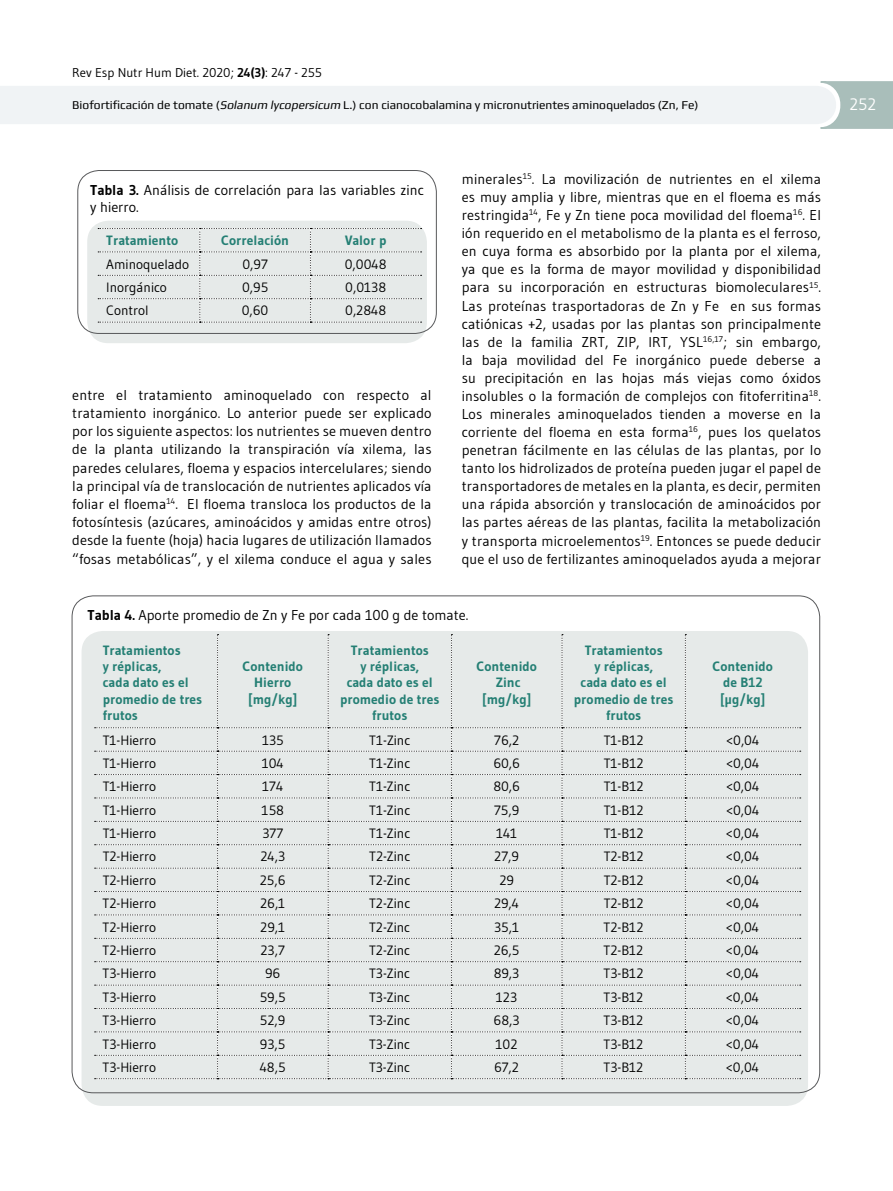
<style>
.page{position:relative;width:893px;height:1191px;background:#fff}
.page>*{position:absolute;margin:0;border:0;box-sizing:border-box;transform-origin:0 0}
.t1{font:16.5px "Gudea";color:#fff}
.t2{font:14.25px/18px "Gudea";letter-spacing:.01em;color:#000;text-align:justify}
.t3{font:13.5px "Gudea";color:#000}
.t4{font:700 13.5px/16.2px "Gudea";color:#247f74;text-align:center}
.t5{font:12.75px "Gudea";color:#000}
.t6{font:12px "Play";color:#000}
.s1{font-weight:700}
.s2{font-style:italic}
</style>
<div class="page">
<svg style="left:0;top:81px;width:893px;height:48px"></svg>
<div style="left:87px;top:221px;width:340px;height:122px;background:#e6eae9;border-radius:21px"></div>
<div style="left:77px;top:170px;width:360px;height:164px;border:1px solid #58595b;border-radius:21px"></div>
<svg style="left:98px;top:228px;width:324px;height:95px"></svg>
<div style="left:82px;top:631px;width:726px;height:475px;background:#e6eae9;border-radius:21px"></div>
<svg style="left:95px;top:634px;width:706px;height:445px"></svg>
<p class="t5" style="left:72px;top:65px;width:251px">Rev Esp Nutr Hum Diet. 2020; <span class="s1">24(3)</span>: 247 - 255</p>
<p class="t6" style="left:72px;top:97px;width:628px">Biofortificación de tomate (<span class="s2">Solanum lycopersicum</span> L.) con cianocobalamina y micronutrientes aminoquelados (Zn, Fe)</p>
<p class="t1" style="left:850px;top:94px;width:28px">252</p>
<p class="t2" style="left:90px;top:181px;width:335px;line-height:17.1px"><span class="s1">Tabla 3.</span> Análisis de correlación para las variables zinc y hierro.</p>
<p class="t4" style="left:106px;top:232px;width:73px">Tratamiento</p>
<p class="t4" style="left:221px;top:232px;width:69px">Correlación</p>
<p class="t4" style="left:345px;top:232px;width:43px">Valor p</p>
<p class="t3" style="left:106px;top:255px;width:84px">Aminoquelado</p>
<p class="t3" style="left:242px;top:255px;width:27px">0,97</p>
<p class="t3" style="left:345px;top:255px;width:43px">0,0048</p>
<p class="t3" style="left:106px;top:279px;width:62px">Inorgánico</p>
<p class="t3" style="left:242px;top:279px;width:28px">0,95</p>
<p class="t3" style="left:345px;top:279px;width:42px">0,0138</p>
<p class="t3" style="left:106px;top:302px;width:44px">Control</p>
<p class="t3" style="left:242px;top:302px;width:28px">0,60</p>
<p class="t3" style="left:345px;top:302px;width:43px">0,2848</p>
<p class="t2" style="left:72px;top:385px;width:361px">entre el tratamiento aminoquelado con respecto al tratamiento inorgánico. Lo anterior puede ser explicado por los siguiente aspectos: los nutrientes se mueven dentro de la planta utilizando la transpiración vía xilema, las paredes celulares, floema y espacios intercelulares; siendo la principal vía de translocación de nutrientes aplicados vía foliar el floema<sup>14</sup>. El floema transloca los productos de la fotosíntesis (azúcares, aminoácidos y amidas entre otros) desde la fuente (hoja) hacia lugares de utilización llamados “fosas metabólicas”, y el xilema conduce el agua y sales</p>
<p class="t2" style="left:462px;top:170px;width:361px">minerales<sup>15</sup>. La movilización de nutrientes en el xilema es muy amplia y libre, mientras que en el floema es más restringida<sup>14</sup>, Fe y Zn tiene poca movilidad del floema<sup>16</sup>. El ión requerido en el metabolismo de la planta es el ferroso, en cuya forma es absorbido por la planta por el xilema, ya que es la forma de mayor movilidad y disponibilidad para su incorporación en estructuras biomoleculares<sup>15</sup>.<br>Las proteínas trasportadoras de Zn y Fe en sus formas catiónicas +2, usadas por las plantas son principalmente las de la familia ZRT, ZIP, IRT, YSL<sup>16,17</sup>; sin embargo, la baja movilidad del Fe inorgánico puede deberse a su precipitación en las hojas más viejas como óxidos insolubles o la formación de complejos con fitoferritina<sup>18</sup>.<br>Los minerales aminoquelados tienden a moverse en la corriente del floema en esta forma<sup>16</sup>, pues los quelatos penetran fácilmente en las células de las plantas, por lo tanto los hidrolizados de proteína pueden jugar el papel de transportadores de metales en la planta, es decir, permiten una rápida absorción y translocación de aminoácidos por las partes aéreas de las plantas, facilita la metabolización y transporta microelementos<sup>19</sup>. Entonces se puede deducir que el uso de fertilizantes aminoquelados ayuda a mejorar</p>
<p class="t2" style="left:88px;top:606px;width:382px"><span class="s1">Tabla 4.</span> Aporte promedio de Zn y Fe por cada 100 g de tomate.</p>
<p class="t4" style="left:103px;top:642px;width:101px;text-align:left">Tratamientos<br>y réplicas,<br>cada dato es el promedio de tres frutos</p>
<p class="t4" style="left:340px;top:642px;width:101px">Tratamientos<br>y réplicas,<br>cada dato es el promedio de tres frutos</p>
<p class="t4" style="left:243px;top:658px;width:62px">Contenido<br>Hierro [mg/kg]</p>
<p class="t4" style="left:476px;top:658px;width:62px">Contenido<br>Zinc [mg/kg]</p>
<p class="t4" style="left:574px;top:642px;width:101px">Tratamientos<br>y réplicas,<br>cada dato es el promedio de tres frutos</p>
<p class="t4" style="left:712px;top:658px;width:62px">Contenido de B12 [µg/kg]</p>
<p class="t3" style="left:103px;top:731px;width:55px">T1-Hierro</p>
<p class="t3" style="left:262px;top:731px;width:23px">135</p>
<p class="t3" style="left:369px;top:731px;width:42px">T1-Zinc</p>
<p class="t3" style="left:494px;top:731px;width:26px">76,2</p>
<p class="t3" style="left:604px;top:731px;width:41px">T1-B12</p>
<p class="t3" style="left:726px;top:731px;width:35px">&lt;0,04</p>
<p class="t3" style="left:103px;top:755px;width:55px">T1-Hierro</p>
<p class="t3" style="left:262px;top:755px;width:24px">104</p>
<p class="t3" style="left:369px;top:755px;width:42px">T1-Zinc</p>
<p class="t3" style="left:493px;top:755px;width:28px">60,6</p>
<p class="t3" style="left:604px;top:755px;width:41px">T1-B12</p>
<p class="t3" style="left:726px;top:755px;width:35px">&lt;0,04</p>
<p class="t3" style="left:103px;top:778px;width:55px">T1-Hierro</p>
<p class="t3" style="left:262px;top:778px;width:23px">174</p>
<p class="t3" style="left:369px;top:778px;width:42px">T1-Zinc</p>
<p class="t3" style="left:493px;top:778px;width:28px">80,6</p>
<p class="t3" style="left:604px;top:778px;width:41px">T1-B12</p>
<p class="t3" style="left:726px;top:778px;width:35px">&lt;0,04</p>
<p class="t3" style="left:103px;top:801px;width:55px">T1-Hierro</p>
<p class="t3" style="left:262px;top:801px;width:24px">158</p>
<p class="t3" style="left:369px;top:801px;width:42px">T1-Zinc</p>
<p class="t3" style="left:494px;top:801px;width:27px">75,9</p>
<p class="t3" style="left:604px;top:801px;width:41px">T1-B12</p>
<p class="t3" style="left:726px;top:801px;width:35px">&lt;0,04</p>
<p class="t3" style="left:103px;top:825px;width:55px">T1-Hierro</p>
<p class="t3" style="left:262px;top:825px;width:22px">377</p>
<p class="t3" style="left:369px;top:825px;width:42px">T1-Zinc</p>
<p class="t3" style="left:496px;top:825px;width:23px">141</p>
<p class="t3" style="left:604px;top:825px;width:41px">T1-B12</p>
<p class="t3" style="left:726px;top:825px;width:35px">&lt;0,04</p>
<p class="t3" style="left:103px;top:848px;width:55px">T2-Hierro</p>
<p class="t3" style="left:260px;top:848px;width:26px">24,3</p>
<p class="t3" style="left:369px;top:848px;width:43px">T2-Zinc</p>
<p class="t3" style="left:494px;top:848px;width:26px">27,9</p>
<p class="t3" style="left:604px;top:848px;width:41px">T2-B12</p>
<p class="t3" style="left:726px;top:848px;width:35px">&lt;0,04</p>
<p class="t3" style="left:103px;top:871px;width:55px">T2-Hierro</p>
<p class="t3" style="left:260px;top:871px;width:27px">25,6</p>
<p class="t3" style="left:369px;top:871px;width:43px">T2-Zinc</p>
<p class="t3" style="left:499px;top:871px;width:16px">29</p>
<p class="t3" style="left:604px;top:871px;width:41px">T2-B12</p>
<p class="t3" style="left:726px;top:871px;width:35px">&lt;0,04</p>
<p class="t3" style="left:103px;top:895px;width:55px">T2-Hierro</p>
<p class="t3" style="left:260px;top:895px;width:27px">26,1</p>
<p class="t3" style="left:369px;top:895px;width:43px">T2-Zinc</p>
<p class="t3" style="left:494px;top:895px;width:27px">29,4</p>
<p class="t3" style="left:604px;top:895px;width:41px">T2-B12</p>
<p class="t3" style="left:726px;top:895px;width:35px">&lt;0,04</p>
<p class="t3" style="left:103px;top:918px;width:55px">T2-Hierro</p>
<p class="t3" style="left:260px;top:918px;width:26px">29,1</p>
<p class="t3" style="left:369px;top:918px;width:43px">T2-Zinc</p>
<p class="t3" style="left:494px;top:918px;width:26px">35,1</p>
<p class="t3" style="left:604px;top:918px;width:41px">T2-B12</p>
<p class="t3" style="left:726px;top:918px;width:35px">&lt;0,04</p>
<p class="t3" style="left:103px;top:942px;width:55px">T2-Hierro</p>
<p class="t3" style="left:261px;top:942px;width:26px">23,7</p>
<p class="t3" style="left:369px;top:942px;width:43px">T2-Zinc</p>
<p class="t3" style="left:494px;top:942px;width:27px">26,5</p>
<p class="t3" style="left:604px;top:942px;width:41px">T2-B12</p>
<p class="t3" style="left:726px;top:942px;width:35px">&lt;0,04</p>
<p class="t3" style="left:103px;top:965px;width:55px">T3-Hierro</p>
<p class="t3" style="left:265px;top:965px;width:17px">96</p>
<p class="t3" style="left:369px;top:965px;width:43px">T3-Zinc</p>
<p class="t3" style="left:494px;top:965px;width:27px">89,3</p>
<p class="t3" style="left:604px;top:965px;width:41px">T3-B12</p>
<p class="t3" style="left:726px;top:965px;width:35px">&lt;0,04</p>
<p class="t3" style="left:103px;top:988px;width:55px">T3-Hierro</p>
<p class="t3" style="left:260px;top:988px;width:27px">59,5</p>
<p class="t3" style="left:369px;top:988px;width:43px">T3-Zinc</p>
<p class="t3" style="left:496px;top:988px;width:23px">123</p>
<p class="t3" style="left:604px;top:988px;width:41px">T3-B12</p>
<p class="t3" style="left:726px;top:988px;width:35px">&lt;0,04</p>
<p class="t3" style="left:103px;top:1012px;width:55px">T3-Hierro</p>
<p class="t3" style="left:260px;top:1012px;width:27px">52,9</p>
<p class="t3" style="left:369px;top:1012px;width:43px">T3-Zinc</p>
<p class="t3" style="left:494px;top:1012px;width:27px">68,3</p>
<p class="t3" style="left:604px;top:1012px;width:41px">T3-B12</p>
<p class="t3" style="left:726px;top:1012px;width:35px">&lt;0,04</p>
<p class="t3" style="left:103px;top:1035px;width:55px">T3-Hierro</p>
<p class="t3" style="left:260px;top:1035px;width:27px">93,5</p>
<p class="t3" style="left:369px;top:1035px;width:43px">T3-Zinc</p>
<p class="t3" style="left:496px;top:1035px;width:23px">102</p>
<p class="t3" style="left:603px;top:1035px;width:41px">T3-B12</p>
<p class="t3" style="left:726px;top:1035px;width:35px">&lt;0,04</p>
<p class="t3" style="left:103px;top:1058px;width:55px">T3-Hierro</p>
<p class="t3" style="left:260px;top:1058px;width:27px">48,5</p>
<p class="t3" style="left:369px;top:1058px;width:43px">T3-Zinc</p>
<p class="t3" style="left:494px;top:1058px;width:26px">67,2</p>
<p class="t3" style="left:603px;top:1058px;width:41px">T3-B12</p>
<p class="t3" style="left:726px;top:1058px;width:35px">&lt;0,04</p>
</div>
